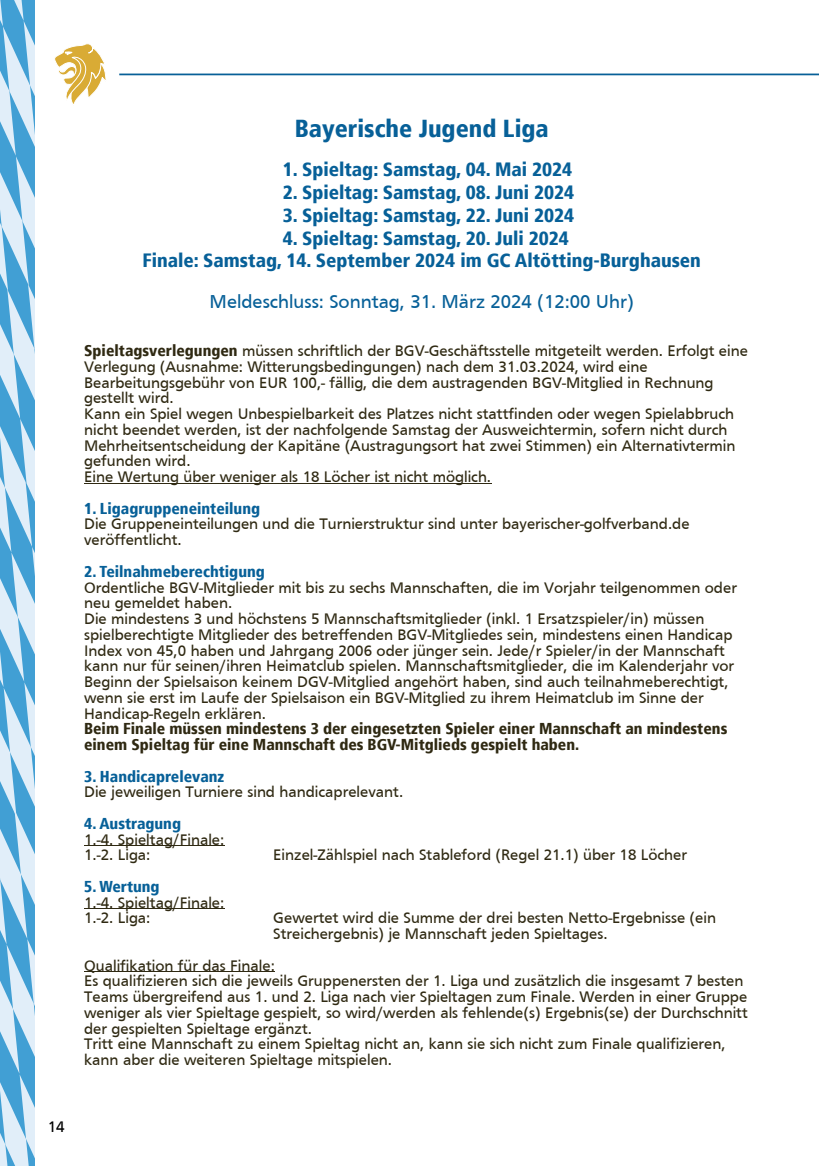
<style>
.page{position:relative;width:819px;height:1166px;background:#fff}
.page>*{position:absolute;margin:0;border:0;box-sizing:border-box;transform-origin:0 0}
.t1{font:900 condensed 24.5px "Frutiger";color:#076098}
.t2{font:900 condensed 19.25px/22.8px "Frutiger";color:#076098;text-align:center}
.t3{font:19.25px "Frutiger";color:#076098}
.t4{font:15.75px/15.8px "Frutiger";color:#2f2912}
.t5{font:900 condensed 15.75px/15.8px "Frutiger";color:#2f2912}
.t6{font:900 condensed 15.75px "Frutiger";color:#076098}
.t7{font:15.75px "Frutiger";color:#000}
.s1{font-weight:900;font-stretch:condensed}
</style>
<div class="page">
<hr style="left:119px;top:74px;width:700px;height:1px;background:#076098">
<svg style="left:55px;top:43px;width:51px;height:61px"></svg>
<svg style="left:0;top:0;width:35px;height:1166px"></svg>
<hr style="left:84px;top:483px;width:407px;height:1px;background:#2f2912">
<hr style="left:84px;top:845px;width:140px;height:1px;background:#2f2912">
<hr style="left:84px;top:908px;width:140px;height:1px;background:#2f2912">
<hr style="left:84px;top:971px;width:191px;height:1px;background:#2f2912">
<h1 class="t1" style="left:295px;top:115px;width:255px">Bayerische Jugend Liga</h1>
<p class="t2" style="left:283px;top:158px;width:291px">1. Spieltag: Samstag, 04. Mai 2024</p>
<p class="t2" style="left:283px;top:181px;width:293px">2. Spieltag: Samstag, 08. Juni 2024</p>
<p class="t2" style="left:283px;top:204px;width:293px">3. Spieltag: Samstag, 22. Juni 2024</p>
<p class="t2" style="left:142px;top:227px;width:560px">4. Spieltag: Samstag, 20. Juli 2024<br>Finale: Samstag, 14. September 2024 im GC Altötting-Burghausen</p>
<p class="t3" style="left:209px;top:294px;width:426px">Meldeschluss: Sonntag, 31. März 2024 (12:00 Uhr)</p>
<p class="t4" style="left:84px;top:344px;width:665px"><span class="s1">Spieltagsverlegungen</span> müssen schriftlich der BGV-Geschäftsstelle mitgeteilt werden. Erfolgt eine Verlegung (Ausnahme: Witterungsbedingungen) nach dem 31.03.2024, wird eine Bearbeitungsgebühr von EUR 100,- fällig, die dem austragenden BGV-Mitglied in Rechnung gestellt wird.<br>Kann ein Spiel wegen Unbespielbarkeit des Platzes nicht stattfinden oder wegen Spielabbruch nicht beendet werden, ist der nachfolgende Samstag der Ausweichtermin, sofern nicht durch Mehrheitsentscheidung der Kapitäne (Austragungsort hat zwei Stimmen) ein Alternativtermin gefunden wird.<br>Eine Wertung über weniger als 18 Löcher ist nicht möglich.</p>
<p class="t6" style="left:84px;top:499px;width:177px">1. Ligagruppeneinteilung</p>
<p class="t4" style="left:84px;top:518px;width:607px">Die Gruppeneinteilungen und die Turnierstruktur sind unter bayerischer-golfverband.de veröffentlicht.</p>
<p class="t6" style="left:84px;top:562px;width:182px">2. Teilnahmeberechtigung</p>
<p class="t4" style="left:84px;top:581px;width:654px">Ordentliche BGV-Mitglieder mit bis zu sechs Mannschaften, die im Vorjahr teilgenommen oder neu gemeldet haben.<br>Die mindestens 3 und höchstens 5 Mannschaftsmitglieder (inkl. 1 Ersatzspieler/in) müssen spielberechtigte Mitglieder des betreffenden BGV-Mitgliedes sein, mindestens einen Handicap Index von 45,0 haben und Jahrgang 2006 oder jünger sein. Jede/r Spieler/in der Mannschaft kann nur für seinen/ihren Heimatclub spielen. Mannschaftsmitglieder, die im Kalenderjahr vor Beginn der Spielsaison keinem DGV-Mitglied angehört haben, sind auch teilnahmeberechtigt, wenn sie erst im Laufe der Spielsaison ein BGV-Mitglied zu ihrem Heimatclub im Sinne der Handicap-Regeln erklären.</p>
<p class="t5" style="left:84px;top:721px;width:644px">Beim Finale müssen mindestens 3 der eingesetzten Spieler einer Mannschaft an mindestens einem Spieltag für eine Mannschaft des BGV-Mitglieds gespielt haben.</p>
<p class="t6" style="left:84px;top:767px;width:142px">3. Handicaprelevanz</p>
<p class="t4" style="left:84px;top:785px;width:320px">Die jeweiligen Turniere sind handicaprelevant.</p>
<p class="t6" style="left:84px;top:814px;width:98px">4. Austragung</p>
<p class="t4" style="left:84px;top:833px;width:142px">1.-4. Spieltag/Finale:<br>1.-2. Liga:</p>
<p class="t4" style="left:273px;top:848px;width:415px">Einzel-Zählspiel nach Stableford (Regel 21.1) über 18 Löcher</p>
<p class="t6" style="left:84px;top:877px;width:77px">5. Wertung</p>
<p class="t4" style="left:84px;top:896px;width:142px">1.-4. Spieltag/Finale:<br>1.-2. Liga:</p>
<p class="t4" style="left:273px;top:911px;width:444px">Gewertet wird die Summe der drei besten Netto-Ergebnisse (ein<br>Streichergebnis) je Mannschaft jeden Spieltages.</p>
<p class="t4" style="left:84px;top:959px;width:665px">Qualifikation für das Finale:<br>Es qualifizieren sich die jeweils Gruppenersten der 1. Liga und zusätzlich die insgesamt 7 besten Teams übergreifend aus 1. und 2. Liga nach vier Spieltagen zum Finale. Werden in einer Gruppe weniger als vier Spieltage gespielt, so wird/werden als fehlende(s) Ergebnis(se) der Durchschnitt der gespielten Spieltage ergänzt.<br>Tritt eine Mannschaft zu einem Spieltag nicht an, kann sie sich nicht zum Finale qualifizieren, kann aber die weiteren Spieltage mitspielen.</p>
<p class="t7" style="left:48px;top:1120px;width:18px">14</p>
</div>
